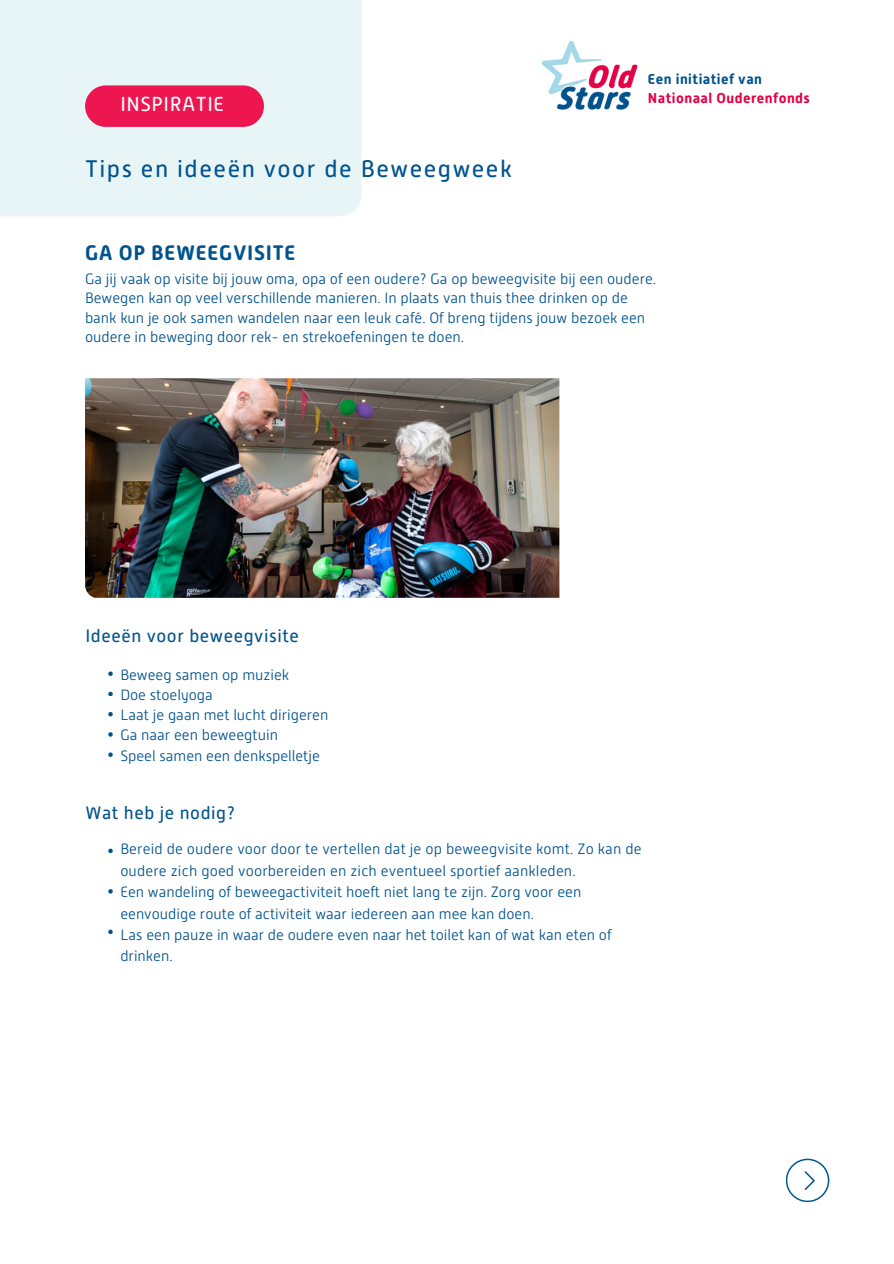
<style>
.page{position:relative;width:894px;height:1264px;background:#fff}
.page>*{position:absolute;margin:0;border:0;box-sizing:border-box;transform-origin:0 0}
.t1{font:24px "Alwyn New Rounded";letter-spacing:.065em;color:#01538e}
.t2{font:700 21px "Alwyn New Rounded";letter-spacing:.03em;color:#01538e}
.t3{font:20.25px "Alwyn New Rounded";letter-spacing:.025em;color:#fff}
.t4{font:18px "Alwyn New Rounded";letter-spacing:.03em;color:#01538e}
.t5{font:300 15px/19.2px "Alwyn New Rounded";color:#01538e}
.t6{font:700 14.25px/19.2px "Alwyn New Rounded";letter-spacing:.035em;color:#e40044}
.s1{color:#01538e}
</style>
<div class="page">
<div style="left:0;top:0;width:369px;height:223px;background:#e8f5f7"></div>
<svg style="left:85px;top:85px;width:179px;height:42px;background:#ec235b"></svg>
<img style="left:85px;top:378px;width:474px;height:220px">
<svg style="left:108px;top:671px;width:5px;height:5px"></svg>
<svg style="left:108px;top:691px;width:5px;height:5px"></svg>
<svg style="left:108px;top:712px;width:5px;height:4px"></svg>
<svg style="left:108px;top:732px;width:5px;height:4px"></svg>
<svg style="left:108px;top:752px;width:5px;height:5px"></svg>
<svg style="left:108px;top:848px;width:5px;height:5px"></svg>
<svg style="left:108px;top:889px;width:5px;height:4px"></svg>
<svg style="left:108px;top:929px;width:5px;height:5px"></svg>
<svg style="left:786px;top:1158px;width:44px;height:44px"></svg>
<svg style="left:796px;top:1163px;width:27px;height:34px"></svg>
<img style="left:541px;top:40px;width:97px;height:70px">
<h4 class="t3" style="left:120px;top:92px;width:105px">INSPIRATIE</h4>
<p class="t1" style="left:85px;top:155px;width:428px">Tips en ideeën voor de Beweegweek</p>
<h3 class="t2" style="left:85px;top:241px;width:212px">GA OP BEWEEGVISITE</h3>
<p class="t6" style="left:647px;top:69px;width:164px"><span class="s1">Een initiatief van<br></span>Nationaal Ouderenfonds</p>
<h4 class="t5" style="left:85px;top:269px;width:572px">Ga jij vaak op visite bij jouw oma, opa of een oudere? Ga op beweegvisite bij een oudere.<br>Bewegen kan op veel verschillende manieren. In plaats van thuis thee drinken op de bank kun je ook samen wandelen naar een leuk café. Of breng tijdens jouw bezoek een oudere in beweging door rek- en strekoefeningen te doen.</h4>
<p class="t4" style="left:85px;top:625px;width:215px">Ideeën voor beweegvisite</p>
<h5 class="t5" style="left:120px;top:664px;width:170px">Beweeg samen op muziek</h5>
<h1 class="t5" style="left:120px;top:685px;width:94px">Doe stoelyoga</h1>
<h2 class="t5" style="left:120px;top:705px;width:209px">Laat je gaan met lucht dirigeren</h2>
<p class="t5" style="left:120px;top:725px;width:159px">Ga naar een beweegtuin</p>
<p class="t5" style="left:120px;top:745px;width:201px">Speel samen een denkspelletje</p>
<p class="t4" style="left:85px;top:801px;width:151px">Wat heb je nodig?</p>
<p class="t5" style="left:120px;top:838px;width:522px;line-height:21.3px">Bereid de oudere voor door te vertellen dat je op beweegvisite komt. Zo kan de oudere zich goed voorbereiden en zich eventueel sportief aankleden.</p>
<p class="t5" style="left:120px;top:881px;width:462px;line-height:21.3px">Een wandeling of beweegactiviteit hoeft niet lang te zijn. Zorg voor een eenvoudige route of activiteit waar iedereen aan mee kan doen.</p>
<p class="t5" style="left:120px;top:924px;width:492px;line-height:21.3px">Las een pauze in waar de oudere even naar het toilet kan of wat kan eten of drinken.</p>
</div>
